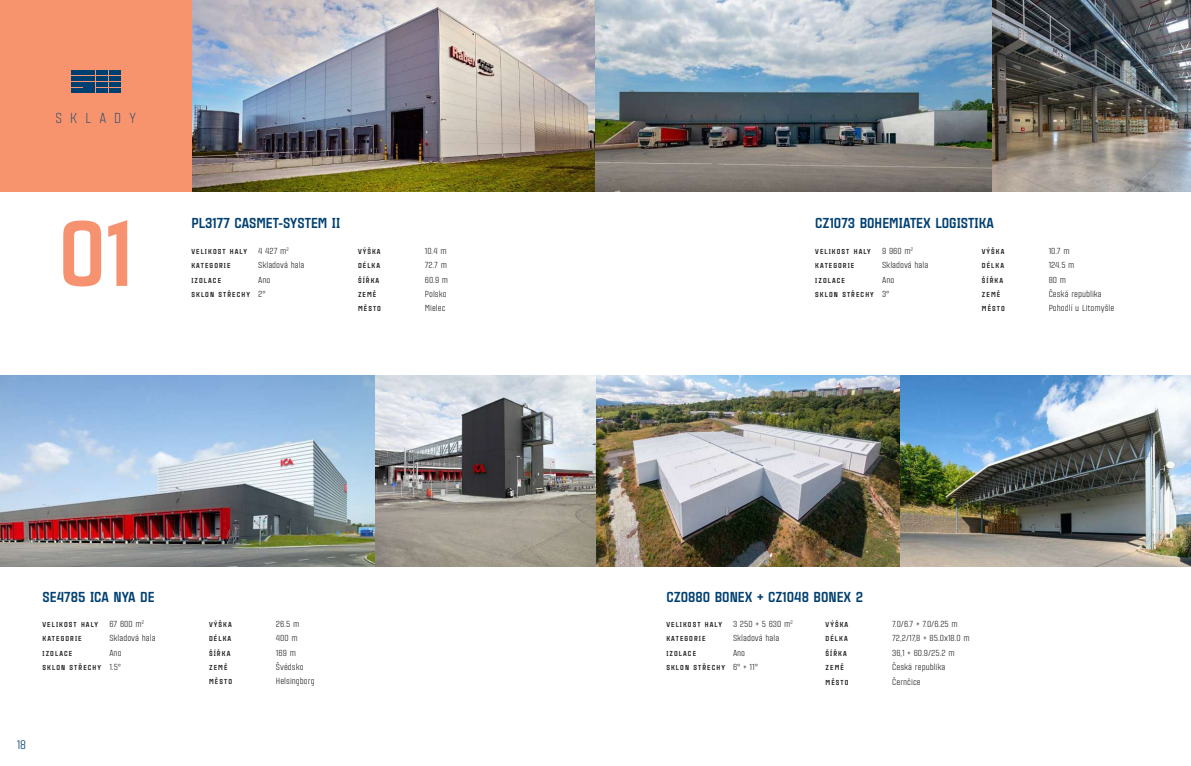
<style>
.page{position:relative;width:1191px;height:766px;background:#fff}
.page>*{position:absolute;margin:0;border:0;box-sizing:border-box;transform-origin:0 0}
.t1{font:900 90px "Citadina";color:#f6926f}
.t2{font:900 14px "Citadina";color:#004071}
.t3{font:300 14px "Citadina";letter-spacing:.575em;color:#004071}
.t4{font:12px "Citadina";color:#004071}
.t5{font:8.5px "Citadina";color:#231f20}
.t6{font:900 7px "Citadina";letter-spacing:.15em;color:#231f20}
.s1{font-weight:400;font-size:8.5px}
</style>
<div class="page">
<img style="left:191px;top:0;width:1000px;height:191px">
<img style="left:0;top:375px;width:1191px;height:191px">
<div style="left:0;top:0;width:191px;height:191px;background:#f7946d"></div>
<div style="left:71px;top:70px;width:11px;height:5px;background:#004071"></div>
<div style="left:84px;top:70px;width:11px;height:5px;background:#004071"></div>
<div style="left:96px;top:70px;width:12px;height:5px;background:#004071"></div>
<div style="left:109px;top:70px;width:11px;height:5px;background:#004071"></div>
<div style="left:71px;top:76px;width:11px;height:5px;background:#004071"></div>
<div style="left:84px;top:76px;width:11px;height:5px;background:#004071"></div>
<div style="left:96px;top:76px;width:12px;height:5px;background:#004071"></div>
<div style="left:109px;top:76px;width:11px;height:5px;background:#004071"></div>
<div style="left:71px;top:82px;width:11px;height:5px;background:#004071"></div>
<div style="left:84px;top:82px;width:11px;height:11px;background:#004071"></div>
<div style="left:96px;top:82px;width:12px;height:5px;background:#004071"></div>
<div style="left:109px;top:82px;width:11px;height:5px;background:#004071"></div>
<div style="left:71px;top:88px;width:11px;height:5px;background:#004071"></div>
<div style="left:96px;top:88px;width:12px;height:5px;background:#004071"></div>
<div style="left:109px;top:88px;width:11px;height:5px;background:#004071"></div>
<h2 class="t3" style="left:55px;top:107px;width:82px">SKLADY</h2>
<h1 class="t1" style="left:58px;top:185px;width:76px">01</h1>
<h2 class="t2" style="left:815px;top:212px;width:180px">CZ1073 BOHEMIATEX LOGISTIKA</h2>
<h2 class="t2" style="left:191px;top:212px;width:150px">PL3177 CASMET-SYSTEM II</h2>
<p class="t6" style="left:191px;top:246px;width:57px">VELIKOST HALY</p>
<p class="t5" style="left:258px;top:244px;width:32px">4 427 m<sup>2</sup></p>
<p class="t6" style="left:191px;top:260px;width:41px">KATEGORIE</p>
<p class="t5" style="left:258px;top:259px;width:48px">Skladová hala</p>
<p class="t6" style="left:191px;top:275px;width:31px">IZOLACE</p>
<p class="t5" style="left:258px;top:273px;width:14px">Ano</p>
<p class="t6" style="left:191px;top:289px;width:76px">SKLON STŘECHY <span class="s1">2°</span></p>
<p class="t6" style="left:358px;top:246px;width:24px">VÝŠKA</p>
<p class="t5" style="left:425px;top:244px;width:23px">10.4 m</p>
<p class="t6" style="left:358px;top:260px;width:24px">DÉLKA</p>
<p class="t5" style="left:425px;top:259px;width:24px">72.7 m</p>
<p class="t6" style="left:358px;top:275px;width:23px">ŠÍŘKA</p>
<p class="t5" style="left:425px;top:273px;width:25px">60.9 m</p>
<p class="t6" style="left:358px;top:289px;width:20px">ZEMĚ</p>
<p class="t5" style="left:425px;top:287px;width:23px">Polsko</p>
<p class="t6" style="left:358px;top:303px;width:24px">MĚSTO</p>
<p class="t5" style="left:425px;top:302px;width:22px">Mielec</p>
<p class="t6" style="left:981px;top:246px;width:24px">VÝŠKA</p>
<p class="t5" style="left:1048px;top:244px;width:22px">10.7 m</p>
<p class="t6" style="left:981px;top:260px;width:24px">DÉLKA</p>
<p class="t5" style="left:1048px;top:259px;width:27px">124.5 m</p>
<p class="t6" style="left:981px;top:275px;width:23px">ŠÍŘKA</p>
<p class="t5" style="left:1048px;top:273px;width:19px">80 m</p>
<p class="t6" style="left:981px;top:289px;width:20px">ZEMĚ</p>
<p class="t5" style="left:1048px;top:287px;width:55px">Česká republika</p>
<p class="t6" style="left:981px;top:303px;width:24px">MĚSTO</p>
<p class="t5" style="left:1048px;top:302px;width:67px">Pohodlí u Litomyšle</p>
<p class="t6" style="left:815px;top:246px;width:57px">VELIKOST HALY</p>
<p class="t5" style="left:882px;top:244px;width:33px">9 960 m<sup>2</sup></p>
<p class="t6" style="left:815px;top:260px;width:41px">KATEGORIE</p>
<p class="t5" style="left:882px;top:259px;width:48px">Skladová hala</p>
<p class="t6" style="left:815px;top:275px;width:31px">IZOLACE</p>
<p class="t5" style="left:882px;top:273px;width:14px">Ano</p>
<p class="t6" style="left:815px;top:289px;width:76px">SKLON STŘECHY <span class="s1">3°</span></p>
<h2 class="t2" style="left:43px;top:586px;width:114px">SE4785 ICA NYA DE</h2>
<p class="t6" style="left:43px;top:618px;width:57px">VELIKOST HALY</p>
<p class="t5" style="left:109px;top:617px;width:36px">67 600 m<sup>2</sup></p>
<p class="t6" style="left:43px;top:633px;width:41px">KATEGORIE</p>
<p class="t5" style="left:109px;top:631px;width:48px">Skladová hala</p>
<p class="t6" style="left:43px;top:647px;width:31px">IZOLACE</p>
<p class="t5" style="left:109px;top:646px;width:14px">Ano</p>
<p class="t6" style="left:43px;top:662px;width:80px">SKLON STŘECHY <span class="s1">1.5°</span></p>
<h3 class="t4" style="left:17px;top:736px;width:11px">18</h3>
<p class="t6" style="left:209px;top:618px;width:24px">VÝŠKA</p>
<p class="t5" style="left:276px;top:617px;width:25px">26.5 m</p>
<p class="t6" style="left:209px;top:633px;width:24px">DÉLKA</p>
<p class="t5" style="left:276px;top:631px;width:23px">400 m</p>
<p class="t6" style="left:209px;top:647px;width:23px">ŠÍŘKA</p>
<p class="t5" style="left:276px;top:646px;width:21px">169 m</p>
<p class="t6" style="left:209px;top:662px;width:20px">ZEMĚ</p>
<p class="t5" style="left:276px;top:660px;width:29px">Švédsko</p>
<p class="t6" style="left:209px;top:676px;width:24px">MĚSTO</p>
<p class="t5" style="left:276px;top:674px;width:40px">Helsingborg</p>
<h2 class="t2" style="left:666px;top:586px;width:198px">CZ0880 BONEX + CZ1048 BONEX 2</h2>
<p class="t6" style="left:666px;top:619px;width:57px">VELIKOST HALY</p>
<p class="t5" style="left:733px;top:617px;width:61px">3 250 + 5 630 m<sup>2</sup></p>
<p class="t6" style="left:666px;top:633px;width:41px">KATEGORIE</p>
<p class="t5" style="left:733px;top:632px;width:48px">Skladová hala</p>
<p class="t6" style="left:666px;top:647px;width:31px">IZOLACE</p>
<p class="t5" style="left:733px;top:646px;width:14px">Ano</p>
<p class="t6" style="left:666px;top:662px;width:93px">SKLON STŘECHY <span class="s1">6° + 11°</span></p>
<p class="t6" style="left:825px;top:619px;width:24px">VÝŠKA</p>
<p class="t5" style="left:892px;top:617px;width:67px">7.0/6.7 + 7.0/6.25 m</p>
<p class="t6" style="left:825px;top:633px;width:24px">DÉLKA</p>
<p class="t5" style="left:892px;top:632px;width:79px">72,2/17,8 + 85.0x18.0 m</p>
<p class="t6" style="left:825px;top:647px;width:23px">ŠÍŘKA</p>
<p class="t5" style="left:892px;top:646px;width:64px">36,1 + 60.9/25.2 m</p>
<p class="t6" style="left:825px;top:662px;width:20px">ZEMĚ</p>
<p class="t5" style="left:892px;top:660px;width:55px">Česká republika</p>
<p class="t6" style="left:825px;top:676px;width:24px">MĚSTO</p>
<p class="t5" style="left:892px;top:675px;width:30px">Černčice</p>
</div>
